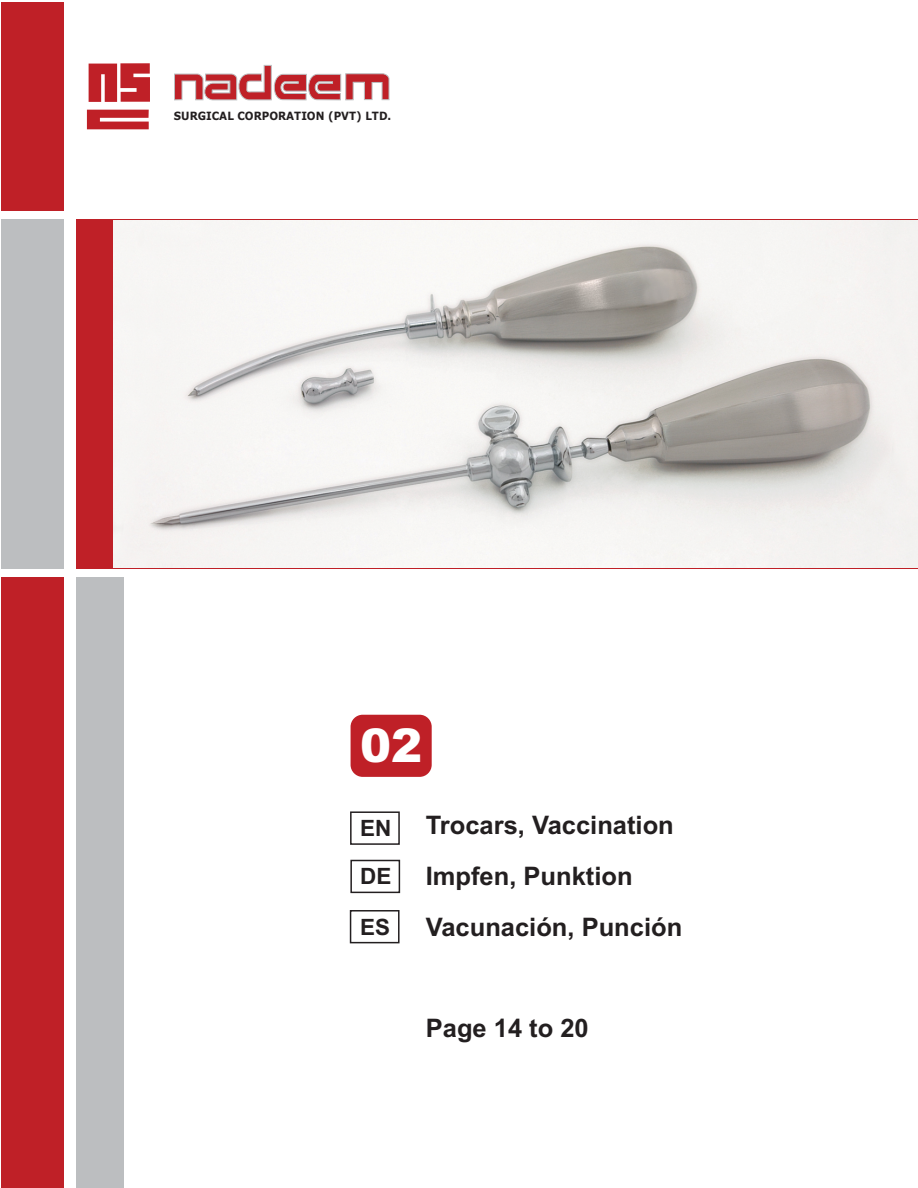
<style>
.page{position:relative;width:918px;height:1188px;background:#fff}
.page>*{position:absolute;margin:0;border:0;box-sizing:border-box;transform-origin:0 0}
.t1{font:900 46.65px "Arial";color:#fff}
.t2{font:700 25.5px/50.7px "Arial";color:#231f20}
.t3{font:700 22.5px/48.3px "Arial";color:#231f20}
.t4{font:700 11.4px "Verdana";color:#231f20;scale:.91 1}
</style>
<div class="page">
<div style="left:351px;top:715px;width:81px;height:62px;background:#bf2027;border-radius:12px"></div>
<div style="left:2px;top:577px;width:62px;height:611px;background:#bf2027"></div>
<div style="left:77px;top:578px;width:47px;height:610px;background:#bcbec0"></div>
<div style="left:2px;top:2px;width:62px;height:208px;background:#bf2027"></div>
<div style="left:2px;top:219px;width:62px;height:350px;background:#bcbec0"></div>
<hr style="left:123px;top:219px;width:795px;height:1px;background:#bf2027">
<hr style="left:123px;top:568px;width:795px;height:1px;background:#bf2027">
<div style="left:76px;top:219px;width:47px;height:350px;background:#bf2027"></div>
<svg style="left:89px;top:63px;width:61px;height:39px;background:#c9444a"></svg>
<svg style="left:87px;top:110px;width:62px;height:19px"></svg>
<svg style="left:174px;top:65px;width:215px;height:35px"></svg>
<img style="left:113px;top:220px;width:805px;height:347px">
<div style="left:350px;top:811px;width:50px;height:34px;border:2px solid #231f20"></div>
<div style="left:350px;top:860px;width:50px;height:33px;border:2px solid #231f20"></div>
<div style="left:350px;top:910px;width:50px;height:33px;border:2px solid #231f20"></div>
<p class="t4" style="left:174px;top:111px;width:240px">SURGICAL CORPORATION (PVT) LTD.</p>
<h1 class="t1" style="left:360px;top:729px;width:64px">02</h1>
<p class="t3" style="left:360px;top:806px;width:33px">EN<br>DE</p>
<p class="t3" style="left:360px;top:905px;width:32px">ES</p>
<p class="t2" style="left:426px;top:802px;width:258px">Trocars, Vaccination<br>Impfen, Punktion<br>Vacunación, Punción</p>
<p class="t2" style="left:426px;top:1005px;width:164px">Page 14 to 20</p>
</div>
